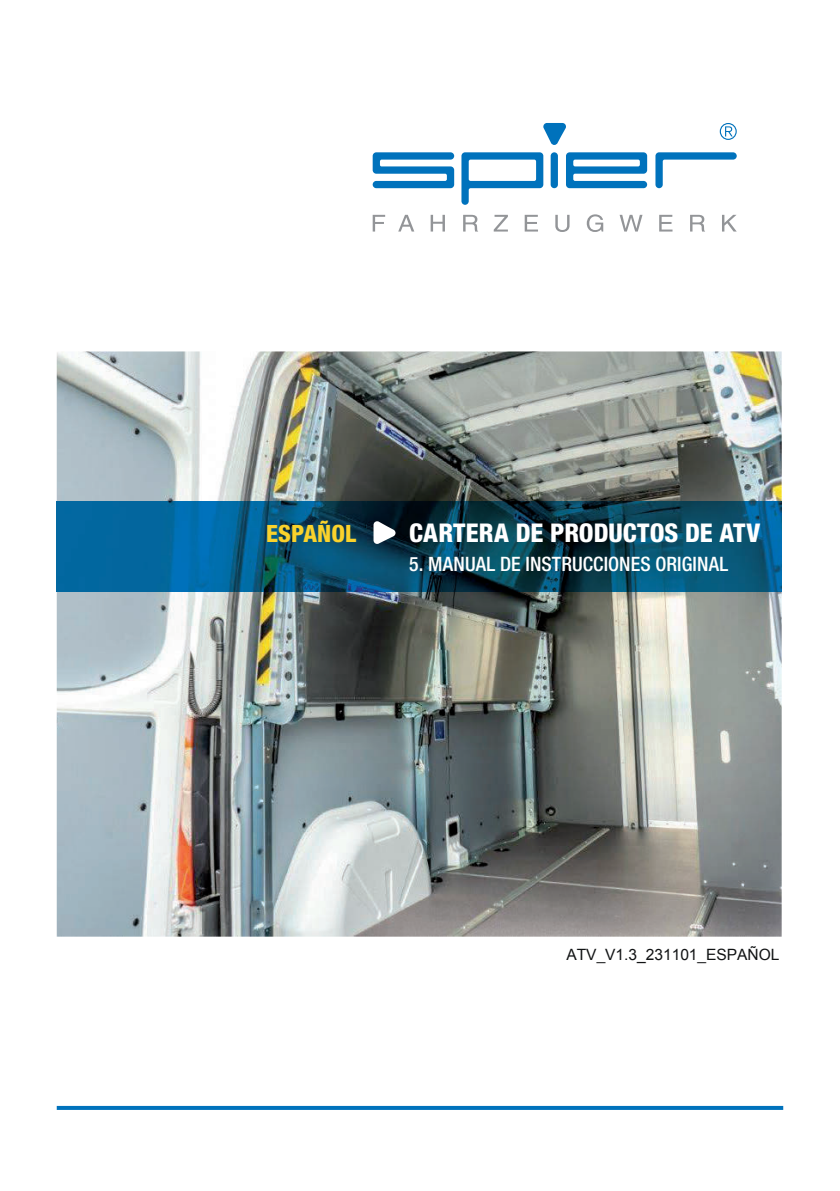
<style>
.page{position:relative;width:840px;height:1191px;background:#fff}
.page>*{position:absolute;margin:0;border:0;box-sizing:border-box;transform-origin:0 0}
.t1{font:800 condensed 25.8px "Helvetica Neue";color:#fff}
.t2{font:800 condensed 23.8px "Helvetica Neue";color:#fad22c}
.t3{font:500 condensed 19.8px "Helvetica Neue";letter-spacing:.005em;color:#fff}
.t4{font:15.6px "Arial";color:#111314}
.s1{font-style:inherit}
</style>
<div class="page">
<div style="left:550px;top:152px;width:7px;height:36px;background:#0072bc;border-radius:4px"></div>
<svg style="left:543px;top:123px;width:22px;height:22px"></svg>
<svg style="left:372px;top:152px;width:82px;height:36px"></svg>
<svg style="left:461px;top:152px;width:82px;height:53px"></svg>
<svg style="left:566px;top:152px;width:80px;height:36px"></svg>
<svg style="left:719px;top:123px;width:17px;height:17px"></svg>
<svg style="left:655px;top:152px;width:81px;height:36px"></svg>
<svg style="left:372px;top:215px;width:13px;height:16px"></svg>
<svg style="left:398px;top:215px;width:16px;height:16px"></svg>
<svg style="left:430px;top:215px;width:14px;height:16px"></svg>
<svg style="left:463px;top:215px;width:15px;height:16px"></svg>
<svg style="left:493px;top:215px;width:14px;height:16px"></svg>
<svg style="left:524px;top:215px;width:13px;height:16px"></svg>
<svg style="left:555px;top:215px;width:14px;height:17px"></svg>
<svg style="left:586px;top:214px;width:17px;height:18px"></svg>
<svg style="left:619px;top:215px;width:23px;height:16px"></svg>
<svg style="left:659px;top:215px;width:13px;height:16px"></svg>
<svg style="left:690px;top:215px;width:14px;height:16px"></svg>
<svg style="left:722px;top:215px;width:14px;height:16px"></svg>
<img style="left:57px;top:351px;width:724px;height:585px">
<img style="left:57px;top:501px;width:724px;height:90px">
<svg style="left:373px;top:521px;width:22px;height:23px"></svg>
<svg style="left:57px;top:1106px;width:725px;height:4px;background:#0474bd"></svg>
<p class="t2" style="left:266px;top:519px;width:91px">ESPAÑOL</p>
<h1 class="t1" style="left:409px;top:517px;width:352px">CARTERA DE PRODUCTOS DE ATV</h1>
<p class="t3" style="left:409px;top:552px;width:320px">5. MANUAL DE INSTRUCCIONES ORIGINAL</p>
<p class="t4" style="left:566px;top:944px;width:214px">ATV<span class="s1">_</span>V1.3_231101<span class="s1">_</span>ESPAÑOL</p>
</div>
